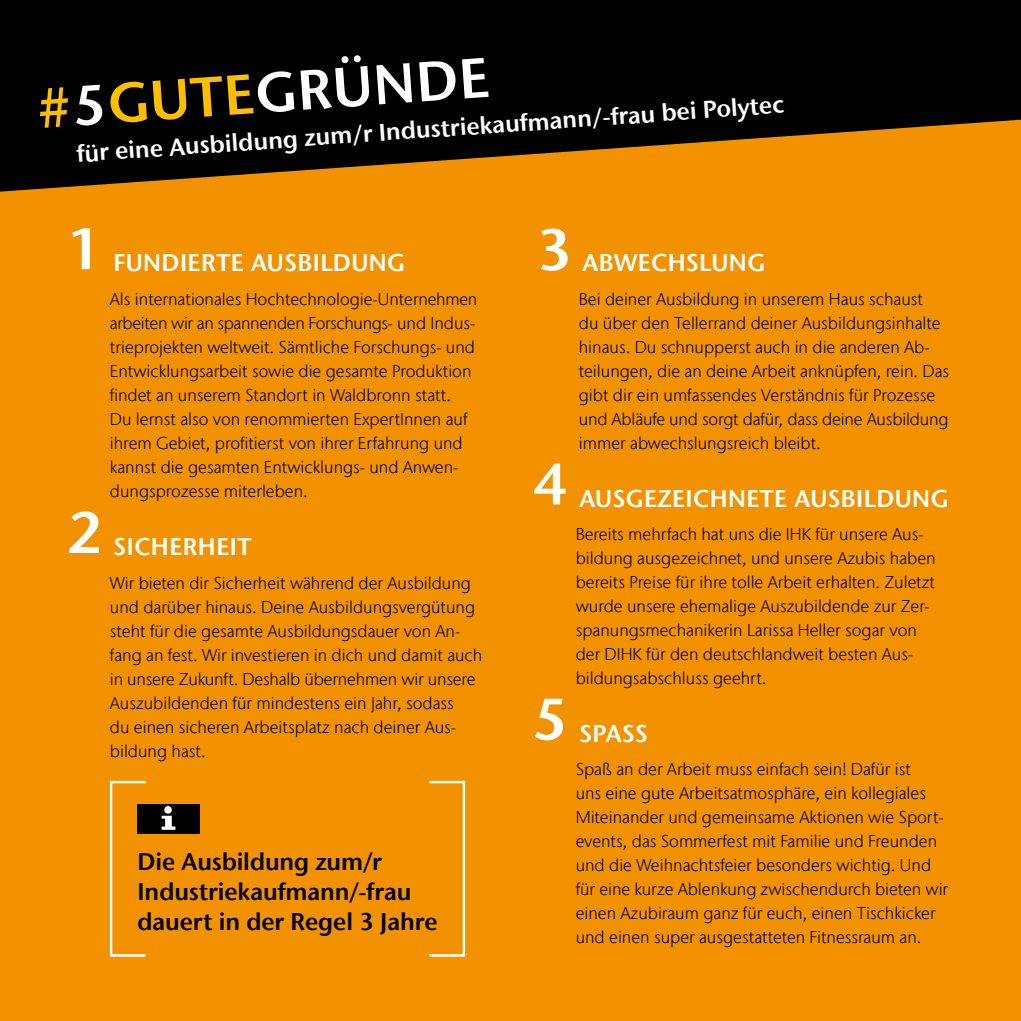
<style>
.page{position:relative;width:1021px;height:1021px;background:#fff}
.page>*{position:absolute;margin:0;border:0;box-sizing:border-box;transform-origin:0 0}
.t1{font:600 58.4px "Stone Sans IIITC Com";color:#fff}
.t2{font:600 56px "Stone Sans IIITC Com";color:#fff}
.t3{font:600 24px "Stone Sans IIITC Com";letter-spacing:.02em;color:#fff}
.t4{font:600 24px/30px "Stone Sans IIITC Com";letter-spacing:-.005em;color:#000}
.t5{font:300 17px/24px "Stone Sans IIITC Com";color:#000}
.s1{color:#fcbf00}
</style>
<div class="page">
<div style="left:0;top:0;width:1020px;height:1020px;background:#f39200"></div>
<svg style="left:0;top:0;width:1020px;height:192px;fill:#000"></svg>
<div style="left:428px;top:780px;width:37px;height:176px;border:2px solid #fff"></div>
<div style="left:138px;top:804px;width:62px;height:29px;background:#000"></div>
<svg style="left:162px;top:815px;width:13px;height:14px"></svg>
<div style="left:164px;top:806px;width:8px;height:7px;background:#fff;border-radius:50%"></div>
<div style="left:110px;top:780px;width:37px;height:176px;border:2px solid #fff"></div>
<h2 class="t2" style="left:34px;top:73px;width:455px;rotate:-4deg"><span class="s1">#</span>5<span class="s1">GUTE</span>GRÜNDE</h2>
<h3 class="t3" style="left:76px;top:138px;width:710px;rotate:-4deg">für eine Ausbildung zum/r Industriekaufmann/-frau bei Polytec</h3>
<h1 class="t1" style="left:67px;top:211px;width:37px">1</h1>
<h1 class="t1" style="left:67px;top:495px;width:37px">2</h1>
<h3 class="t3" style="left:114px;top:248px;width:293px">FUNDIERTE AUSBILDUNG</h3>
<p class="t5" style="left:110px;top:287px;width:369px">Als internationales Hochtechnologie-Unternehmen arbeiten wir an spannenden Forschungs- und Indus&shy;trieprojekten weltweit. Sämtliche Forschungs- und Entwicklungsarbeit sowie die gesamte Produktion findet an unserem Standort in Waldbronn statt.<br>Du lernst also von renommierten ExpertInnen auf ihrem Gebiet, profitierst von ihrer Erfahrung und kannst die gesamten Entwicklungs- und Anwen&shy;dungsprozesse miterleben.</p>
<h3 class="t3" style="left:114px;top:531px;width:139px">SICHERHEIT</h3>
<p class="t5" style="left:110px;top:570px;width:374px">Wir bieten dir Sicherheit während der Ausbildung und darüber hinaus. Deine Ausbildungsvergütung steht für die gesamte Ausbildungsdauer von An&shy;fang an fest. Wir investieren in dich und damit auch in unsere Zukunft. Deshalb übernehmen wir unsere Auszubildenden für mindestens ein Jahr, sodass<br>du einen sicheren Arbeitsplatz nach deiner Aus&shy;bildung hast.</p>
<h3 class="t4" style="left:138px;top:845px;width:301px">Die Ausbildung zum/r<br>Industriekaufmann/-frau dauert in der Regel 3 Jahre</h3>
<h1 class="t1" style="left:537px;top:212px;width:37px">3</h1>
<h1 class="t1" style="left:532px;top:447px;width:37px">4</h1>
<h1 class="t1" style="left:532px;top:682px;width:37px">5</h1>
<h3 class="t3" style="left:582px;top:248px;width:184px">ABWECHSLUNG</h3>
<p class="t5" style="left:579px;top:287px;width:372px">Bei deiner Ausbildung in unserem Haus schaust<br>du über den Tellerrand deiner Ausbildungsinhalte hinaus. Du schnupperst auch in die anderen Ab&shy;teilungen, die an deine Arbeit anknüpfen, rein. Das gibt dir ein umfassendes Verständnis für Prozesse und Abläufe und sorgt dafür, dass deine Ausbildung immer abwechslungsreich bleibt.</p>
<h3 class="t3" style="left:579px;top:483px;width:370px">AUSGEZEICHNETE AUSBILDUNG</h3>
<p class="t5" style="left:575px;top:522px;width:361px">Bereits mehrfach hat uns die IHK für unsere Aus&shy;bildung ausgezeichnet, und unsere Azubis haben bereits Preise für ihre tolle Arbeit erhalten. Zuletzt wurde unsere ehemalige Auszubildende zur Zer&shy;spanungsmechanikerin Larissa Heller sogar von der DIHK für den deutschlandweit besten Aus&shy;bildungsabschluss geehrt.</p>
<h3 class="t3" style="left:579px;top:718px;width:70px">SPASS</h3>
<p class="t5" style="left:575px;top:757px;width:374px">Spaß an der Arbeit muss einfach sein! Dafür ist<br>uns eine gute Arbeitsatmosphäre, ein kollegiales Miteinander und gemeinsame Aktionen wie Sport&shy;events, das Sommerfest mit Familie und Freunden und die Weihnachtsfeier besonders wichtig. Und für eine kurze Ablenkung zwischendurch bieten wir einen Azubiraum ganz für euch, einen Tischkicker und einen super ausgestatteten Fitnessraum an.</p>
</div>
